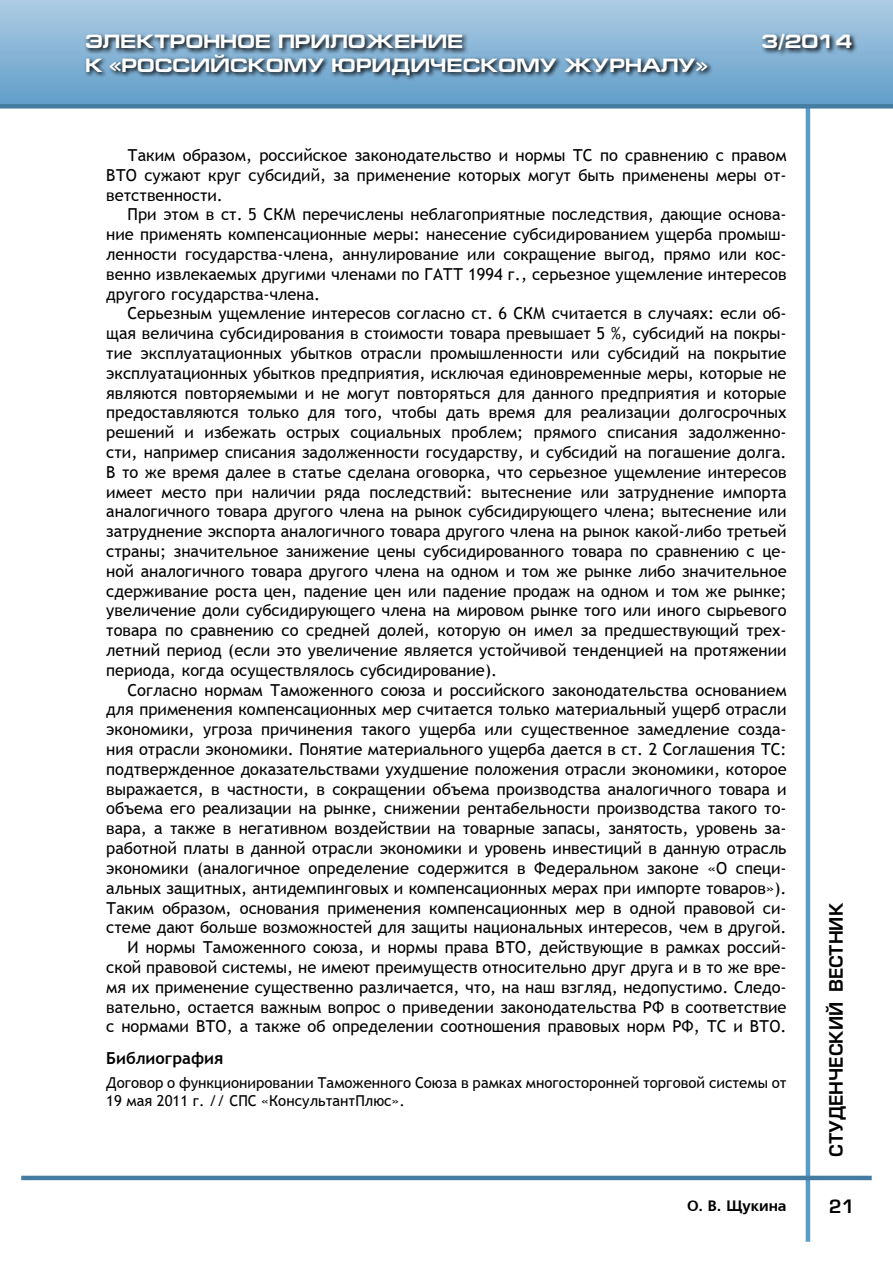
<style>
.page{position:relative;width:893px;height:1263px;background:#fff}
.page>*{position:absolute;margin:0;border:0;box-sizing:border-box;transform-origin:0 0}
.t1{font:700 19.5px "Europe Ext";color:#fff}
.t2{font:18px "Europe Demi Normal";color:#000}
.t3{font:16.5px/19.8px "Trebuchet MS";color:#000;text-align:justify}
.t4{font:700 16.5px "Trebuchet MS";color:#000}
.t5{font:15px/18px "Trebuchet MS";color:#000}
.t6{font:15px "Free Set Bold Cyrillic";color:#000}
</style>
<div class="page">
<hr style="left:806px;top:91px;width:4px;height:1151px;background:#589cca">
<hr style="left:21px;top:1176px;width:851px;height:4px;background:#467ba2">
<div style="left:0;top:0;width:893px;height:106px;background:linear-gradient(to bottom,#aecce4,#619dc9)"></div>
<div style="left:0;top:104px;width:893px;height:5px;background:#467ba2"></div>
<svg style="left:84px;top:31px;width:774px;height:50px;background:#6b90ac"></svg>
<p class="t1" style="left:85px;top:31px;width:380px">ЭЛЕКТРОННОЕ ПРИЛОЖЕНИЕ</p>
<p class="t1" style="left:761px;top:31px;width:92px">3/2014</p>
<p class="t1" style="left:85px;top:54px;width:624px">К «РОССИЙСКОМУ ЮРИДИЧЕСКОМУ ЖУРНАЛУ»</p>
<p class="t3" style="left:106px;top:145px;width:682px;text-indent:21px">Таким образом, российское законодательство и нормы ТС по сравнению с правом ВТО сужают круг субсидий, за применение которых могут быть применены меры от&shy;ветственности.</p>
<p class="t3" style="left:106px;top:205px;width:682px;text-indent:21px">При этом в ст. 5 СКМ перечислены неблагоприятные последствия, дающие основа&shy;ние применять компенсационные меры: нанесение субсидированием ущерба промыш&shy;ленности государства-члена, аннулирование или сокращение выгод, прямо или кос&shy;венно извлекаемых другими членами по ГАТТ 1994 г., серьезное ущемление интересов другого государства-члена.</p>
<p class="t3" style="left:106px;top:304px;width:682px;text-indent:21px">Серьезным ущемление интересов согласно ст. 6 СКМ считается в случаях: если об&shy;щая величина субсидирования в стоимости товара превышает 5 %, субсидий на покры&shy;тие эксплуатационных убытков отрасли промышленности или субсидий на покрытие эксплуатационных убытков предприятия, исключая единовременные меры, которые не являются повторяемыми и не могут повторяться для данного предприятия и которые предоставляются только для того, чтобы дать время для реализации долгосрочных решений и избежать острых социальных проблем; прямого списания задолженно&shy;сти, например списания задолженности государству, и субсидий на погашение долга.<br>В то же время далее в статье сделана оговорка, что серьезное ущемление интересов имеет место при наличии ряда последствий: вытеснение или затруднение импорта аналогичного товара другого члена на рынок субсидирующего члена; вытеснение или затруднение экспорта аналогичного товара другого члена на рынок какой-либо третьей страны; значительное занижение цены субсидированного товара по сравнению с це&shy;ной аналогичного товара другого члена на одном и том же рынке либо значительное сдерживание роста цен, падение цен или падение продаж на одном и том же рынке; увеличение доли субсидирующего члена на мировом рынке того или иного сырьевого товара по сравнению со средней долей, которую он имел за предшествующий трех&shy;летний период (если это увеличение является устойчивой тенденцией на протяжении периода, когда осуществлялось субсидирование).</p>
<p class="t3" style="left:106px;top:680px;width:682px;text-align:right">Согласно нормам Таможенного союза и российского законодательства основанием для применения компенсационных мер считается только материальный ущерб отрасли экономики, угроза причинения такого ущерба или существенное замедление созда&shy;ния отрасли экономики. Понятие материального ущерба дается в ст. 2 Соглашения ТС: подтвержденное доказательствами ухудшение положения отрасли экономики, которое выражается, в частности, в сокращении объема производства аналогичного товара и объема его реализации на рынке, снижении рентабельности производства такого то&shy;вара, а также в негативном воздействии на товарные запасы, занятость, уровень за&shy;работной платы в данной отрасли экономики и уровень инвестиций в данную отрасль экономики (аналогичное определение содержится в Федеральном законе «О специ&shy;альных защитных, антидемпинговых и компенсационных мерах при импорте товаров»).<br>Таким образом, основания применения компенсационных мер в одной правовой си&shy;стеме дают больше возможностей для защиты национальных интересов, чем в другой.<br>И нормы Таможенного союза, и нормы права ВТО, действующие в рамках россий&shy;ской правовой системы, не имеют преимуществ относительно друг друга и в то же вре&shy;мя их применение существенно различается, что, на наш взгляд, недопустимо. Следо&shy;вательно, остается важным вопрос о приведении законодательства РФ в соответствие с нормами ВТО, а также об определении соотношения правовых норм РФ, ТС и ВТО.</p>
<p class="t4" style="left:106px;top:1048px;width:119px">Библиография</p>
<p class="t5" style="left:106px;top:1074px;width:682px">Договор о функционировании Таможенного Союза в рамках многосторонней торговой системы от<br>19 мая 2011 г. // СПС «КонсультантПлюс».</p>
<p class="t6" style="left:687px;top:1197px;width:101px">О. В. Щукина</p>
<p class="t2" style="left:826px;top:1157px;width:255px;rotate:-90deg">студенческий вестник</p>
<p class="t2" style="left:829px;top:1196px;width:27px">21</p>
</div>
